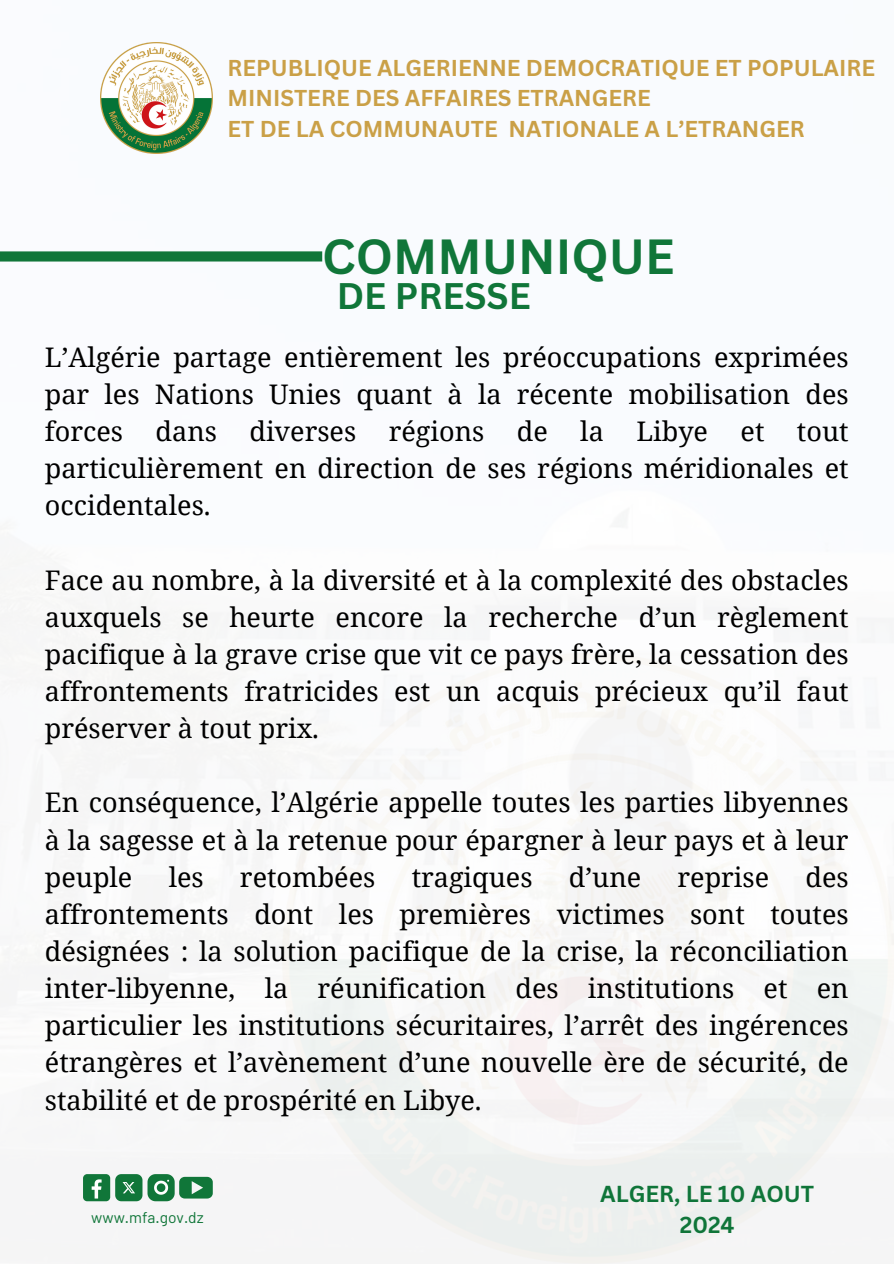
<style>
.page{position:relative;width:894px;height:1264px;background:#fff}
.page>*{position:absolute;margin:0;border:0;box-sizing:border-box;transform-origin:0 0}
.t1{font:700 48px "Canva Sans";color:#107639}
.t2{font:700 36px "Canva Sans";color:#107639}
.t3{font:27px/37.2px "Noto Serif";color:#000;text-align:justify}
.t4{font:700 22.5px/31.5px "Canva Sans";color:#0f7539;text-align:center}
.t5{font:700 22.35px/30.3px "Canva Sans";color:#caa047}
.t6{font:15.6px "Barlow";color:#107639}
</style>
<div class="page">
<img style="left:101px;top:42px;width:111px;height:112px">
<div style="left:83px;top:1174px;width:27px;height:27px;background:#107639;border-radius:4px"></div>
<svg style="left:92px;top:1179px;width:10px;height:19px"></svg>
<svg style="left:115px;top:1174px;width:98px;height:27px"></svg>
<div style="left:0;top:251px;width:322px;height:10px;background:#107639"></div>
<h4 class="t5" style="left:227px;top:52px;width:649px">REPUBLIQUE ALGERIENNE DEMOCRATIQUE ET POPULAIRE<br>MINISTERE DES AFFAIRES ETRANGERE<br>ET DE LA COMMUNAUTE NATIONALE A L’ETRANGER</h4>
<h1 class="t1" style="left:322px;top:222px;width:354px">COMMUNIQUE</h1>
<h2 class="t2" style="left:337px;top:271px;width:195px">DE PRESSE</h2>
<h3 class="t3" style="left:45px;top:337px;width:805px">L’Algérie partage entièrement les préoccupations exprimées par les Nations Unies quant à la récente mobilisation des forces dans diverses régions de la Libye et tout particulièrement en direction de ses régions méridionales et occidentales.</h3>
<h3 class="t3" style="left:45px;top:560px;width:805px">Face au nombre, à la diversité et à la complexité des obstacles auxquels se heurte encore la recherche d’un règlement pacifique à la grave crise que vit ce pays frère, la cessation des affrontements fratricides est un acquis précieux qu’il faut préserver à tout prix.</h3>
<h3 class="t3" style="left:45px;top:783px;width:805px">En conséquence, l’Algérie appelle toutes les parties libyennes à la sagesse et à la retenue pour épargner à leur pays et à leur peuple</h3>
<h3 class="t3" style="left:169px;top:857px;width:36px">les</h3>
<h3 class="t3" style="left:240px;top:857px;width:137px">retombées</h3>
<h3 class="t3" style="left:411px;top:857px;width:122px">tragiques</h3>
<h3 class="t3" style="left:568px;top:857px;width:74px">d’une</h3>
<h3 class="t3" style="left:677px;top:857px;width:93px">reprise</h3>
<h3 class="t3" style="left:45px;top:857px;width:805px;text-indent:760px">des affrontements dont les premières victimes sont toutes désignées : la solution pacifique de la crise, la réconciliation inter-libyenne, la réunification des institutions et en particulier les institutions sécuritaires, l’arrêt des ingérences étrangères et l’avènement d’une nouvelle ère de sécurité, de stabilité et de prospérité en Libye.</h3>
<p class="t6" style="left:91px;top:1207px;width:114px">www.mfa.gov.dz</p>
<p class="t4" style="left:600px;top:1177px;width:216px">ALGER, LE 10 AOUT<br>2024</p>
</div>
